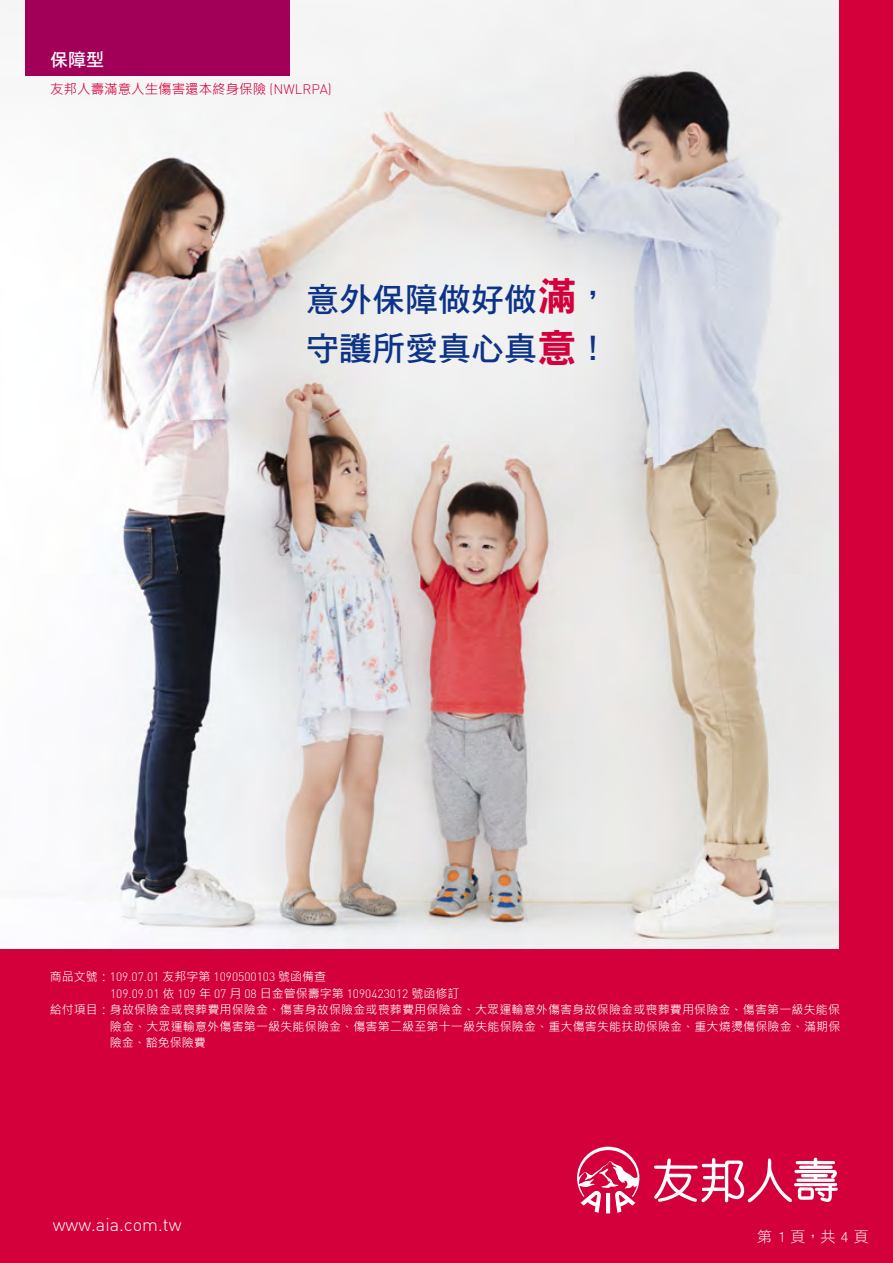
<style>
.page{position:relative;width:893px;height:1263px;background:#d4003b}
.page>*{position:absolute;margin:0;border:0;box-sizing:border-box;transform-origin:0 0}
.t1{font:33px/48.8px "DF Hei Std W7";color:#0c3388}
.t2{font:300 18px "DIN";color:#fff}
.t3{font:18px "DF Hei Std W7";color:#fff}
.t4{font:15px "DF Hei Std W3";color:#fff}
.t5{font:13.5px "Microsoft Jheng Hei";color:#d4003b}
.t6{font:12px/16.5px "Microsoft Jheng Hei";letter-spacing:.015em;color:#fff;text-align:justify}
.t7{font:300 12px/16.5px "DIN";color:#fff}
.s1{font-family:"DIN";font-weight:300}
.s2{font-family:"DF Hei Std W9";font-size:39.3px;color:#d4003c}
.s3{font-family:"Microsoft Jheng Hei";font-weight:400}
</style>
<div class="page">
<img style="left:0;top:0;width:839px;height:948px">
<div style="left:26px;top:0;width:264px;height:76px;background:#a20058"></div>
<svg style="left:577px;top:1147px;width:62px;height:66px"></svg>
<svg style="left:654px;top:1158px;width:184px;height:44px"></svg>
<h2 class="t3" style="left:50px;top:50px;width:56px">保障型</h2>
<p class="t5" style="left:50px;top:80px;width:283px">友邦人壽滿意人生傷害還本終身保險 <span class="s1">(NWLRPA)</span></p>
<h1 class="t1" style="left:306px;top:274px;width:305px">意外保障做好做<span class="s2">滿</span>，守護所愛真心真<span class="s2">意</span>！</h1>
<p class="t7" style="left:110px;top:969px;width:351px;text-indent:-60px"><span class="s3">商品文號：</span>109.07.01 <span class="s3">友邦字第</span> 1090500103 <span class="s3">號函備查<br></span>109.09.01 <span class="s3">依</span> 109 <span class="s3">年</span> 07 <span class="s3">月</span> 08 <span class="s3">日金管保壽字第</span> 1090423012 <span class="s3">號函修訂</span></p>
<p class="t6" style="left:110px;top:1002px;width:732px;text-indent:-60px">給付項目：身故保險金或喪葬費用保險金、傷害身故保險金或喪葬費用保險金、大眾運輸意外傷害身故保險金或喪葬費用保險金、傷害第一級失能保險金、大眾運輸意外傷害第一級失能保險金、傷害第二級至第十一級失能保險金、重大傷害失能扶助保險金、重大燒燙傷保險金、滿期保險金、豁免保險費</p>
<h2 class="t2" style="left:53px;top:1213px;width:130px">www.aia.com.tw</h2>
<p class="t4" style="left:757px;top:1228px;width:113px">第 1 頁，共 4 頁</p>
</div>
